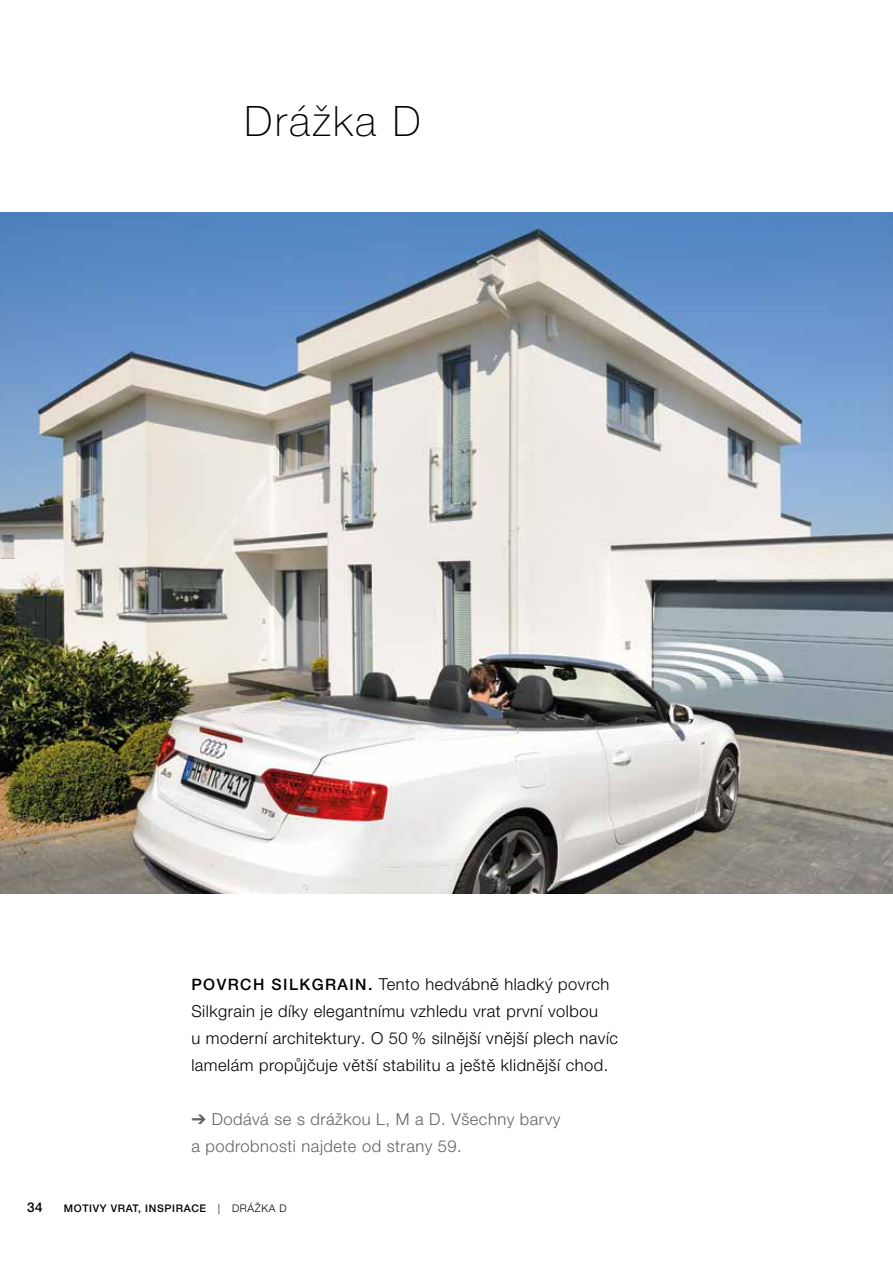
<style>
.page{position:relative;width:893px;height:1263px;background:#fff}
.page>*{position:absolute;margin:0;border:0;box-sizing:border-box;transform-origin:0 0}
.t1{font:100 42px "Hoermann Helvetica Neue";letter-spacing:.06em;color:#000}
.t2{font:300 16.5px/27px "Hoermann Helvetica Neue";letter-spacing:.03em;color:#000}
.t3{font:300 16.5px/27px "Hoermann Helvetica Neue";letter-spacing:.03em;color:#646363}
.t4{font:500 13.5px "Hoermann Helvetica Neue";color:#000}
.t5{font:500 10.5px "Hoermann Helvetica Neue";letter-spacing:.06em;color:#000}
.s1{font-weight:500;font-size:15.75px}
.s2{font-weight:300}
</style>
<div class="page">
<img style="left:0;top:213px;width:893px;height:680px">
<h1 class="t1" style="left:244px;top:92px;width:178px">Drážka D</h1>
<p class="t2" style="left:191px;top:969px;width:428px"><span class="s1">POVRCH SILKGRAIN.</span> Tento hedvábně hladký povrch Silkgrain je díky elegantnímu vzhledu vrat první volbou<br>u moderní architektury. O 50 % silnější vnější plech navíc lamelám propůjčuje větší stabilitu a ještě klidnější chod.</p>
<p class="t3" style="left:191px;top:1104px;width:371px">➔ Dodává se s drážkou L, M a D. Všechny barvy a podrobnosti najdete od strany 59.</p>
<p class="t4" style="left:27px;top:1198px;width:17px">34</p>
<p class="t5" style="left:64px;top:1201px;width:225px">MOTIVY VRAT, INSPIRACE <span class="s2">| DRÁŽKA D</span></p>
</div>
